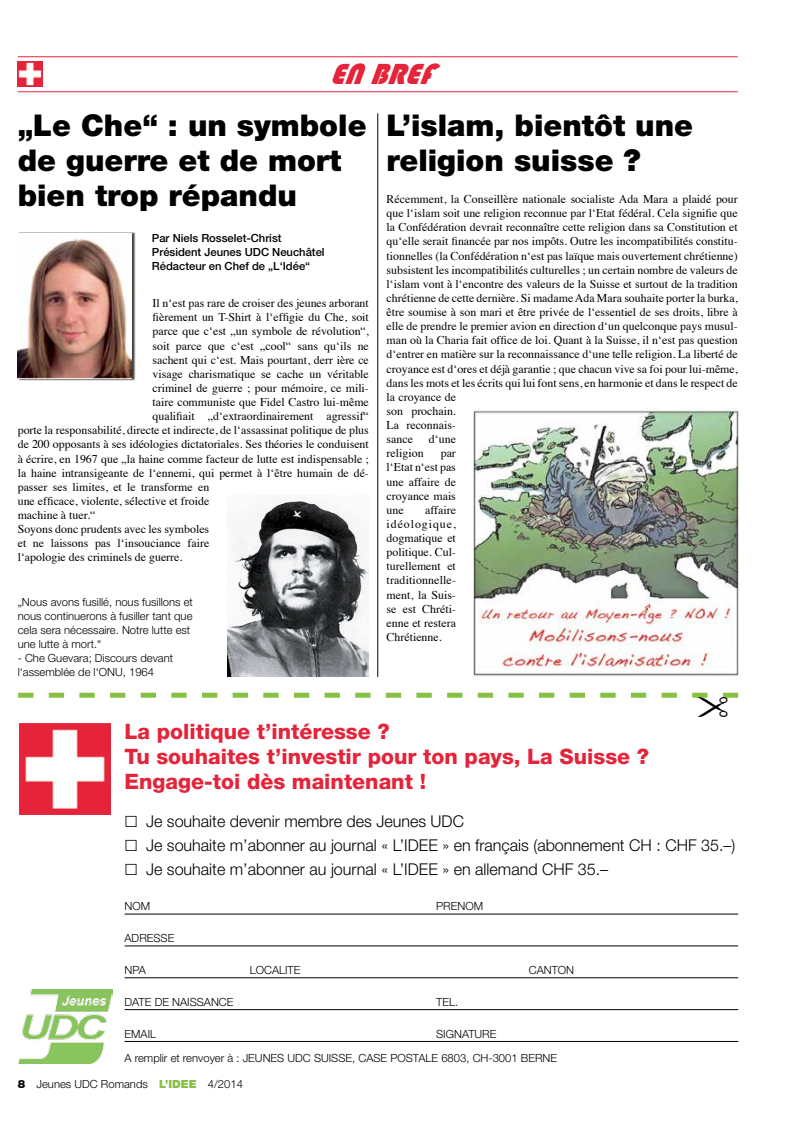
<style>
.page{position:relative;width:791px;height:1134px;background:#fff}
.page>*{position:absolute;margin:0;border:0;box-sizing:border-box;transform-origin:0 0}
.t1{font:900 30px/35px "Helvetica Neue";color:#000}
.t2{font:italic 30px "Bauhaus 93";color:#e5233a}
.t3{font:800 21.25px/25px "Helvetica Neue";color:#e5233a}
.t4{font:300 16.25px/23.8px "Helvetica Neue";color:#000}
.t5{font:11.88px/14.1px "Times";color:#000;text-align:justify}
.t6{font:300 11.25px/14.1px "Helvetica Neue";color:#000}
.t7{font:500 11.25px/14.1px "Helvetica Neue";color:#000}
.s1{font-weight:900}
.s2{font-weight:900;color:#87c143}
</style>
<div class="page">
<hr style="left:124px;top:914px;width:613px;height:1px;background:#000">
<hr style="left:124px;top:945px;width:613px;height:1px;background:#000">
<hr style="left:124px;top:977px;width:613px;height:1px;background:#000">
<hr style="left:124px;top:1009px;width:613px;height:1px;background:#000">
<hr style="left:124px;top:1041px;width:613px;height:1px;background:#000">
<img style="left:19px;top:723px;width:91px;height:91px">
<img style="left:18px;top:990px;width:94px;height:73px">
<img style="left:18px;top:62px;width:25px;height:25px">
<hr style="left:18px;top:56px;width:719px;height:1px;background:#e5233a">
<hr style="left:18px;top:91px;width:719px;height:1px;background:#e5233a">
<img style="left:227px;top:497px;width:142px;height:180px">
<div style="left:18px;top:232px;width:117px;height:149px;background:#000;opacity:.75"></div>
<img style="left:18px;top:233px;width:114px;height:146px">
<img style="left:473px;top:408px;width:264px;height:268px">
<hr style="left:377px;top:113px;width:1px;height:564px;background:#000">
<svg style="left:18px;top:693px;width:719px;height:5px"></svg>
<h1 class="t2" style="left:329px;top:57px;width:118px">ENBREF</h1>
<h1 class="t1" style="left:18px;top:108px;width:350px">„Le Che“ : un symbole de guerre et de mort bien trop répandu</h1>
<h1 class="t1" style="left:386px;top:108px;width:308px">L’islam, bientôt une religion suisse ?</h1>
<p class="t5" style="left:386px;top:191px;width:352px;text-align:left">Récemment, la Conseillère nationale socialiste Ada Mara a plaidé pour que l‘islam soit une religion reconnue par l‘Etat fédéral. Cela signifie que la Confédération devrait reconnaître cette religion dans sa Constitution et qu‘elle serait financée par nos impôts. Outre les incompatibilités constitu&shy;tionnelles (la Confédération n‘est pas laïque mais ouvertement chrétienne) subsistent les incompatibilités culturelles ; un certain nombre de valeurs de l‘islam vont à l‘encontre des valeurs de la Suisse et surtout de la tradition chrétienne de cette dernière. Si madame Ada Mara souhaite porter la burka, être soumise à son mari et être privée de l‘essentiel de ses droits, libre à elle de prendre le premier avion en direction d‘un quelconque pays musul&shy;man où la Charia fait office de loi. Quant à la Suisse, il n‘est pas question d‘entrer en matière sur la reconnaissance d‘une telle religion. La liberté de croyance est d‘ores et déjà garantie ; que chacun vive sa foi pour lui-même, dans les mots et les écrits qui lui font sens, en harmonie et dans le respect de la croyance de<br>son prochain.<br>La reconnais-<br>sance</p>
<p class="t7" style="left:152px;top:231px;width:174px">Par Niels Rosselet-Christ<br>Président Jeunes UDC Neuchâtel<br>Rédacteur en Chef de „L‘Idée“</p>
<p class="t5" style="left:152px;top:295px;width:218px">Il n‘est pas rare de croiser des jeunes arborant</p>
<p class="t5" style="left:152px;top:309px;width:218px">fièrement un T-Shirt à l‘effigie du Che, soit</p>
<p class="t5" style="left:152px;top:323px;width:218px">parce que c‘est „un symbole de révolution“,</p>
<p class="t5" style="left:152px;top:337px;width:218px">soit parce que c‘est „cool“ sans qu‘ils ne</p>
<p class="t5" style="left:152px;top:352px;width:218px">sachent qui c‘est. Mais pourtant, derr ière ce</p>
<p class="t5" style="left:152px;top:366px;width:218px">visage charismatique se cache un véritable</p>
<p class="t5" style="left:152px;top:380px;width:218px">criminel de guerre ; pour mémoire, ce mili-</p>
<p class="t5" style="left:152px;top:394px;width:218px">taire communiste que Fidel Castro lui-même</p>
<p class="t5" style="left:152px;top:408px;width:218px">qualifiait „d‘extraordinairement agressif“</p>
<p class="t5" style="left:18px;top:422px;width:352px">porte la responsabilité, directe et indirecte, de l‘assassinat politique de plus</p>
<p class="t5" style="left:18px;top:436px;width:352px">de 200 opposants à ses idéologies dictatoriales. Ses théories le conduisent</p>
<p class="t5" style="left:18px;top:450px;width:352px">à écrire, en 1967 que „la haine comme facteur de lutte est indispensable ;</p>
<p class="t5" style="left:18px;top:465px;width:352px">la haine intransigeante de l‘ennemi, qui permet à l‘être humain de dé-</p>
<p class="t5" style="left:18px;top:479px;width:193px">passer ses limites, et le transforme en</p>
<p class="t5" style="left:18px;top:493px;width:193px">une efficace, violente, sélective et froide</p>
<p class="t5" style="left:18px;top:507px;width:79px">machine à tuer.“</p>
<p class="t5" style="left:18px;top:521px;width:193px">Soyons donc prudents avec les symboles</p>
<p class="t5" style="left:18px;top:535px;width:193px">et ne laissons pas l‘insouciance faire</p>
<p class="t5" style="left:18px;top:549px;width:166px">l‘apologie des criminels de guerre.</p>
<p class="t5" style="left:428px;top:431px;width:29px">d‘une</p>
<p class="t5" style="left:386px;top:445px;width:38px">religion</p>
<p class="t5" style="left:386px;top:445px;width:71px;text-indent:54px">par l‘Etat n‘est pas une affaire de croyance mais une</p>
<p class="t5" style="left:386px;top:502px;width:71px;text-indent:38px">affaire idéologique, dogmatique et politique. Cul&shy;turellement et traditionnelle&shy;ment, la Suis&shy;se est Chréti&shy;enne et restera Chrétienne.</p>
<p class="t6" style="left:18px;top:594px;width:176px">„Nous avons fusillé, nous fusillons et nous continuerons à fusiller tant que cela sera nécessaire. Notre lutte est une lutte à mort.“</p>
<p class="t6" style="left:18px;top:651px;width:157px">- Che Guevara; Discours devant l‘assemblée de l‘ONU, 1964</p>
<h2 class="t3" style="left:124px;top:719px;width:525px">La politique t’intéresse ?<br>Tu souhaites t’investir pour ton pays, La Suisse ?<br>Engage-toi dès maintenant !</h2>
<h3 class="t4" style="left:146px;top:809px;width:590px">Je souhaite devenir membre des Jeunes UDC<br>Je souhaite m’abonner au journal « L’IDEE » en français (abonnement CH : CHF 35.–)<br>Je souhaite m’abonner au journal « L’IDEE » en allemand CHF 35.–</h3>
<p class="t6" style="left:124px;top:899px;width:27px">NOM</p>
<p class="t6" style="left:436px;top:899px;width:48px">PRENOM</p>
<p class="t6" style="left:124px;top:931px;width:51px">ADRESSE</p>
<p class="t6" style="left:124px;top:962px;width:23px">NPA</p>
<p class="t6" style="left:249px;top:962px;width:52px">LOCALITE</p>
<p class="t6" style="left:528px;top:962px;width:47px">CANTON</p>
<p class="t6" style="left:124px;top:994px;width:110px">DATE DE NAISSANCE</p>
<p class="t6" style="left:436px;top:994px;width:24px">TEL.</p>
<p class="t6" style="left:124px;top:1026px;width:33px">EMAIL</p>
<p class="t6" style="left:124px;top:1021px;width:434px;line-height:24.8px;text-indent:311px">SIGNATURE<br>A remplir et renvoyer à : JEUNES UDC SUISSE, CASE POSTALE 6803, CH-3001 BERNE</p>
<p class="t6" style="left:18px;top:1077px;width:227px"><span class="s1">8</span> Jeunes UDC Romands <span class="s2">L’IDEE</span> 4/2014</p>
</div>
